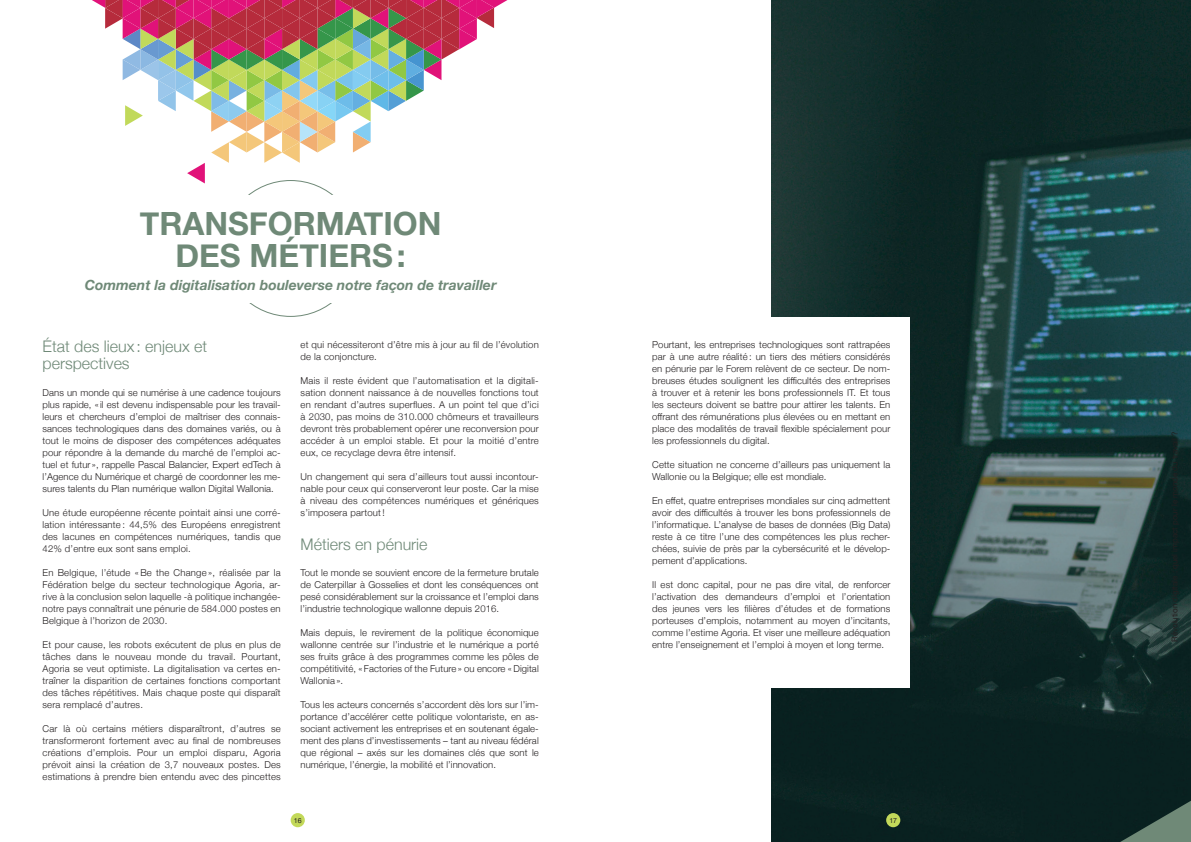
<style>
.page{position:relative;width:1191px;height:842px;background:#fff}
.page>*{position:absolute;margin:0;border:0;box-sizing:border-box;transform-origin:0 0}
.t1{font:700 32px/32px "Helvetica Neue";color:#6f8977;text-align:center}
.t2{font:300 16px/17px "Helvetica Neue";color:#6f8977}
.t3{font:italic 700 14px "Helvetica Neue";color:#6f8977}
.t4{font:300 9.5px/12px "Helvetica Neue";letter-spacing:.01em;color:#231f20;text-align:justify}
.t5{font:7px "Helvetica Neue";color:#231f20}
</style>
<div class="page">
<img style="left:771px;top:0;width:420px;height:842px">
<div style="left:886px;top:813px;width:14px;height:14px;background:#c3d95a;border-radius:50%"></div>
<div style="left:291px;top:813px;width:14px;height:14px;background:#c3d95a;border-radius:50%"></div>
<div style="left:633px;top:317px;width:276px;height:371px;background:#fff"></div>
<svg style="left:92px;top:0;width:415px;height:183px"></svg>
<svg style="left:1120px;top:801px;width:71px;height:41px;background:#3c544b"></svg>
<h1 class="t1" style="left:140px;top:209px;width:303px">TRANSFORMATION<br>DES MÉTIERS:</h1>
<h3 class="t3" style="left:85px;top:274px;width:413px">Comment la digitalisation bouleverse notre façon de travailler</h3>
<h2 class="t2" style="left:43px;top:336px;width:166px">État des lieux : enjeux et perspectives</h2>
<p class="t4" style="left:43px;top:386px;width:240px">Dans un monde qui se numérise à une cadence toujours plus rapide, « il est devenu indispensable pour les travail&shy;leurs et chercheurs d’emploi de maîtriser des connais&shy;sances technologiques dans des domaines variés, ou à tout le moins de disposer des compétences adéquates pour répondre à la demande du marché de l’emploi ac&shy;tuel et futur », rappelle Pascal Balancier, Expert edTech à l’Agence du Numérique et chargé de coordonner les me&shy;sures talents du Plan numérique wallon Digital Wallonia.</p>
<p class="t4" style="left:43px;top:506px;width:240px">Une étude européenne récente pointait ainsi une corré&shy;lation intéressante : 44,5% des Européens enregistrent des lacunes en compétences numériques, tandis que 42% d’entre eux sont sans emploi.</p>
<p class="t4" style="left:43px;top:566px;width:240px">En Belgique, l’étude «Be the Change », réalisée par la Fédération belge du secteur technologique Agoria, ar&shy;rive à la conclusion selon laquelle -à politique inchangée&shy;notre pays connaîtrait une pénurie de 584.000 postes en Belgique à l’horizon de 2030.</p>
<p class="t4" style="left:43px;top:638px;width:240px">Et pour cause, les robots exécutent de plus en plus de tâches dans le nouveau monde du travail. Pourtant, Agoria se veut optimiste. La digitalisation va certes en&shy;traîner la disparition de certaines fonctions comportant des tâches répétitives. Mais chaque poste qui disparaît sera remplacé d’autres.</p>
<p class="t4" style="left:43px;top:722px;width:240px">Car là où certains métiers disparaîtront, d’autres se transformeront fortement avec au final de nombreuses créations d’emplois. Pour un emploi disparu, Agoria prévoit ainsi la création de 3,7 nouveaux postes. Des estimations à prendre bien entendu avec des pincettes</p>
<p class="t4" style="left:300px;top:338px;width:240px">et qui nécessiteront d’être mis à jour au fil de l’évolution de la conjoncture.</p>
<p class="t4" style="left:300px;top:374px;width:240px">Mais il reste évident que l’automatisation et la digitali&shy;sation donnent naissance à de nouvelles fonctions tout en rendant d’autres superflues. A un point tel que d’ici à 2030, pas moins de 310.000 chômeurs et travailleurs devront très probablement opérer une reconversion pour accéder à un emploi stable. Et pour la moitié d’entre eux, ce recyclage devra être intensif.</p>
<p class="t4" style="left:300px;top:470px;width:240px">Un changement qui sera d’ailleurs tout aussi incontour&shy;nable pour ceux qui conserveront leur poste. Car la mise à niveau des compétences numériques et génériques s’imposera partout !</p>
<h2 class="t2" style="left:300px;top:535px;width:128px">Métiers en pénurie</h2>
<p class="t4" style="left:300px;top:566px;width:240px">Tout le monde se souvient encore de la fermeture brutale de Caterpillar à Gosselies et dont les conséquences ont pesé considérablement sur la croissance et l’emploi dans l’industrie technologique wallonne depuis 2016.</p>
<p class="t4" style="left:300px;top:626px;width:240px">Mais depuis, le revirement de la politique économique wallonne centrée sur l’industrie et le numérique a porté ses fruits grâce à des programmes comme les pôles de compétitivité, « Factories of the Future » ou encore «Digital Wallonia ».</p>
<p class="t4" style="left:300px;top:698px;width:240px">Tous les acteurs concernés s’accordent dès lors sur l’im&shy;portance d’accélérer cette politique volontariste, en as&shy;sociant activement les entreprises et en soutenant égale&shy;ment des plans d’investissements – tant au niveau fédéral que régional – axés sur les domaines clés que sont le numérique, l’énergie, la mobilité et l’innovation.</p>
<p class="t4" style="left:652px;top:338px;width:240px">Pourtant, les entreprises technologiques sont rattrapées par à une autre réalité : un tiers des métiers considérés en pénurie par le Forem relèvent de ce secteur. De nom&shy;breuses études soulignent les difficultés des entreprises à trouver et à retenir les bons professionnels IT. Et tous les secteurs doivent se battre pour attirer les talents. En offrant des rémunérations plus élevées ou en mettant en place des modalités de travail flexible spécialement pour les professionnels du digital.</p>
<p class="t4" style="left:652px;top:458px;width:240px">Cette situation ne concerne d’ailleurs pas uniquement la<br>Wallonie ou la Belgique; elle est mondiale.</p>
<p class="t4" style="left:652px;top:494px;width:240px">En effet, quatre entreprises mondiales sur cinq admettent avoir des difficultés à trouver les bons professionnels de l’informatique. L’analyse de bases de données (Big Data) reste à ce titre l’une des compétences les plus recher&shy;chées, suivie de près par la cybersécurité et le dévelop&shy;pement d’applications.</p>
<p class="t4" style="left:652px;top:578px;width:240px">Il est donc capital, pour ne pas dire vital, de renforcer l’activation des demandeurs d’emploi et l’orientation des jeunes vers les filières d’études et de formations porteuses d’emplois, notamment au moyen d’incitants, comme l’estime Agoria. Et viser une meilleure adéquation entre l’enseignement et l’emploi à moyen et long terme.</p>
<p class="t5" style="left:294px;top:815px;width:9px">16</p>
<p class="t5" style="left:889px;top:815px;width:9px">17</p>
</div>
